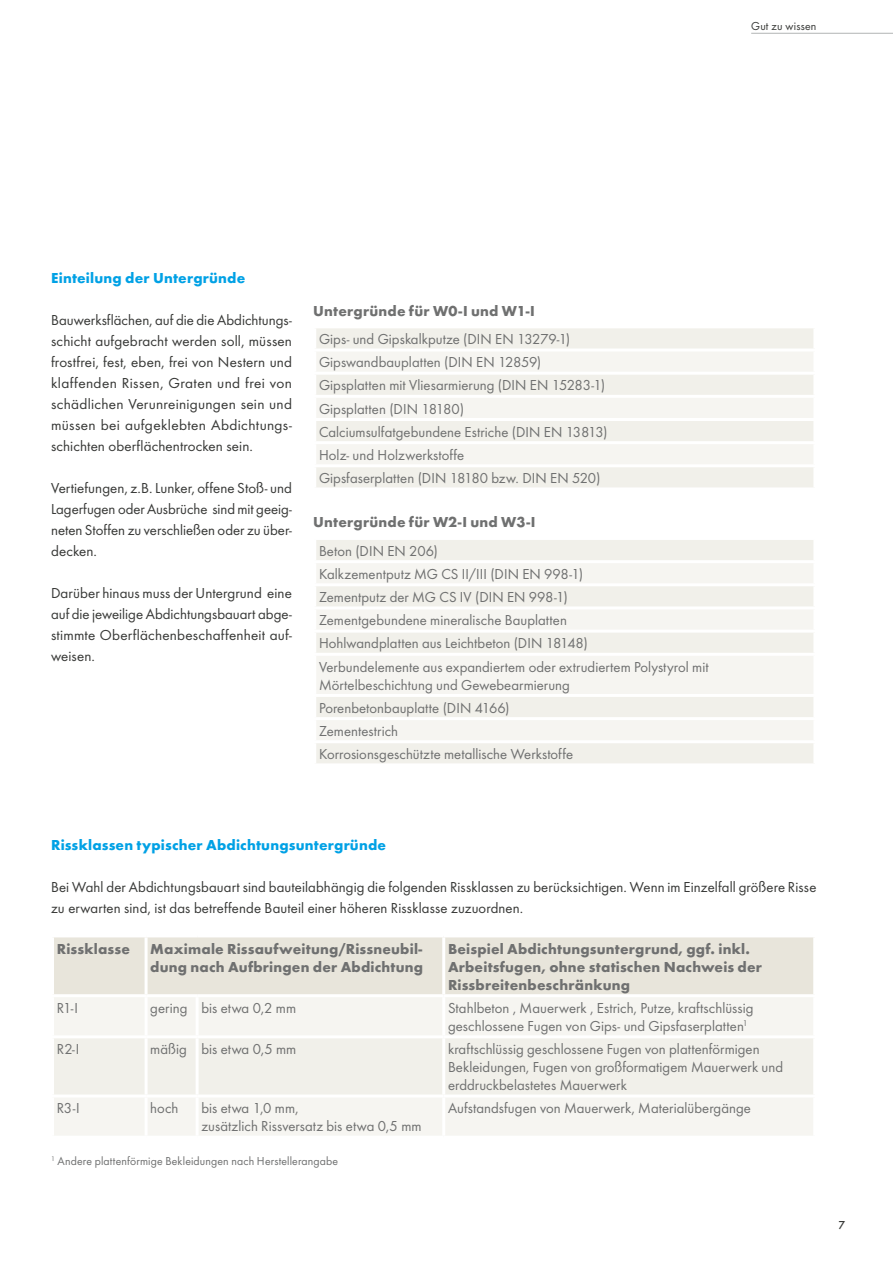
<style>
.page{position:relative;width:893px;height:1263px;background:#fff}
.page>*{position:absolute;margin:0;border:0;box-sizing:border-box;transform-origin:0 0}
.t1{font:15px/23.1px "Futura Boo";letter-spacing:.005em;color:#6f7070}
.t2{font:15px/21px "Futura Boo";letter-spacing:.01em;color:#383937;text-align:justify}
.t3{font:700 15px/18px "Futura";letter-spacing:.015em;color:#6f7070}
.t4{font:700 15px "Futura";letter-spacing:.015em;color:#00a1e5}
.t5{font:12px "Futura Boo";letter-spacing:.015em;color:#6f7070}
.t6{font:12px "Futura Boo";letter-spacing:.015em;color:#383937}
.t7{font:500 12px "Futura";color:#383937}
</style>
<div class="page">
<hr style="left:751px;top:33px;width:142px;height:1px;background:#b1b4b4">
<div style="left:316px;top:328px;width:497px;height:159px;background:#f1f0ea"></div>
<div style="left:316px;top:351px;width:497px;height:113px;background:#f6f5f1"></div>
<hr style="left:313px;top:348px;width:503px;height:3px;background:#fff">
<hr style="left:313px;top:372px;width:503px;height:3px;background:#fff">
<hr style="left:313px;top:395px;width:503px;height:3px;background:#fff">
<hr style="left:313px;top:418px;width:503px;height:3px;background:#fff">
<hr style="left:313px;top:441px;width:503px;height:3px;background:#fff">
<hr style="left:313px;top:464px;width:503px;height:3px;background:#fff">
<div style="left:316px;top:540px;width:497px;height:223px;background:#f1f0ea"></div>
<div style="left:316px;top:563px;width:497px;height:177px;background:#f6f5f1"></div>
<hr style="left:313px;top:560px;width:503px;height:3px;background:#fff">
<hr style="left:313px;top:583px;width:503px;height:3px;background:#fff">
<hr style="left:313px;top:606px;width:503px;height:3px;background:#fff">
<hr style="left:313px;top:630px;width:503px;height:3px;background:#fff">
<hr style="left:313px;top:653px;width:503px;height:3px;background:#fff">
<hr style="left:313px;top:694px;width:503px;height:3px;background:#fff">
<hr style="left:313px;top:717px;width:503px;height:3px;background:#fff">
<hr style="left:313px;top:740px;width:503px;height:3px;background:#fff">
<div style="left:54px;top:937px;width:759px;height:57px;background:#e8e5db"></div>
<div style="left:54px;top:997px;width:759px;height:138px;background:#f6f5f1"></div>
<div style="left:54px;top:1038px;width:759px;height:56px;background:#f1f0ea"></div>
<hr style="left:145px;top:937px;width:3px;height:57px;background:#fff">
<hr style="left:442px;top:937px;width:3px;height:57px;background:#fff">
<hr style="left:145px;top:997px;width:3px;height:38px;background:#fff">
<hr style="left:196px;top:997px;width:3px;height:38px;background:#fff">
<hr style="left:442px;top:997px;width:3px;height:38px;background:#fff">
<hr style="left:51px;top:1035px;width:95px;height:3px;background:#fff">
<hr style="left:146px;top:1035px;width:51px;height:3px;background:#fff">
<hr style="left:145px;top:1038px;width:3px;height:56px;background:#fff">
<hr style="left:197px;top:1035px;width:247px;height:3px;background:#fff">
<hr style="left:196px;top:1038px;width:3px;height:56px;background:#fff">
<hr style="left:444px;top:1035px;width:372px;height:3px;background:#fff">
<hr style="left:442px;top:1038px;width:3px;height:56px;background:#fff">
<hr style="left:51px;top:1094px;width:95px;height:3px;background:#fff">
<hr style="left:146px;top:1094px;width:51px;height:3px;background:#fff">
<hr style="left:145px;top:1097px;width:3px;height:39px;background:#fff">
<hr style="left:197px;top:1094px;width:247px;height:3px;background:#fff">
<hr style="left:196px;top:1097px;width:3px;height:39px;background:#fff">
<hr style="left:444px;top:1094px;width:372px;height:3px;background:#fff">
<hr style="left:442px;top:1097px;width:3px;height:39px;background:#fff">
<p class="t6" style="left:751px;top:19px;width:67px">Gut zu wissen</p>
<p class="t4" style="left:51px;top:269px;width:196px">Einteilung der Untergründe</p>
<p class="t2" style="left:51px;top:310px;width:242px">Bauwerksflächen, auf die die Abdichtungs&shy;schicht aufgebracht werden soll, müssen frostfrei, fest, eben, frei von Nestern und klaffenden Rissen, Graten und frei von schädlichen Verunreinigungen sein und müssen bei aufgeklebten Abdichtungs&shy;schichten oberflächentrocken sein.</p>
<p class="t2" style="left:51px;top:478px;width:242px">Vertiefungen, z.B. Lunker, offene Stoß- und Lagerfugen oder Ausbrüche sind mit geeig&shy;neten Stoffen zu verschließen oder zu über&shy;decken.</p>
<p class="t2" style="left:51px;top:583px;width:242px">Darüber hinaus muss der Untergrund eine auf die jeweilige Abdichtungsbauart abge&shy;stimmte Oberflächenbeschaffenheit auf&shy;weisen.</p>
<p class="t3" style="left:313px;top:301px;width:223px">Untergründe für W0-I und W1-I</p>
<p class="t1" style="left:319px;top:327px;width:290px">Gips- und Gipskalkputze (DIN EN 13279-1)<br>Gipswandbauplatten (DIN EN 12859)<br>Gipsplatten mit Vliesarmierung (DIN EN 15283-1)<br>Gipsplatten (DIN 18180)<br>Calciumsulfatgebundene Estriche (DIN EN 13813)<br>Holz- und Holzwerkstoffe<br>Gipsfaserplatten (DIN 18180 bzw. DIN EN 520)</p>
<p class="t3" style="left:313px;top:513px;width:224px">Untergründe für W2-I und W3-I</p>
<p class="t1" style="left:319px;top:539px;width:391px">Beton (DIN EN 206)<br>Kalkzementputz MG CS II/III (DIN EN 998-1)<br>Zementputz der MG CS IV (DIN EN 998-1)<br>Zementgebundene mineralische Bauplatten<br>Hohlwandplatten aus Leichtbeton (DIN 18148)<br>Verbundelemente aus expandiertem oder extrudiertem Polystyrol mit</p>
<p class="t1" style="left:319px;top:673px;width:256px">Mörtelbeschichtung und Gewebearmierung Porenbetonbauplatte (DIN 4166)<br>Zementestrich<br>Korrosionsgeschützte metallische Werkstoffe</p>
<p class="t4" style="left:51px;top:836px;width:337px">Rissklassen typischer Abdichtungsuntergründe</p>
<p class="t2" style="left:51px;top:877px;width:767px">Bei Wahl der Abdichtungsbauart sind bauteilabhängig die folgenden Rissklassen zu berücksichtigen. Wenn im Einzelfall größere Risse zu erwarten sind, ist das betreffende Bauteil einer höheren Rissklasse zuzuordnen.</p>
<p class="t3" style="left:57px;top:939px;width:75px">Rissklasse</p>
<p class="t3" style="left:150px;top:939px;width:274px">Maximale Rissaufweitung/Rissneubil&shy;dung nach Aufbringen der Abdichtung</p>
<p class="t3" style="left:448px;top:939px;width:316px">Beispiel Abdichtungsuntergrund, ggf. inkl.<br>Arbeitsfugen, ohne statischen Nachweis der<br>Rissbreitenbeschränkung</p>
<p class="t1" style="left:57px;top:996px;width:23px">R1-I</p>
<p class="t1" style="left:150px;top:996px;width:147px">gering bis etwa 0,2 mm</p>
<p class="t1" style="left:448px;top:999px;width:307px;line-height:18px">Stahlbeton , Mauerwerk , Estrich, Putze, kraftschlüssig geschlossene Fugen von Gips- und Gipsfaserplatten<sup>1</sup></p>
<p class="t1" style="left:57px;top:1037px;width:24px">R2-I</p>
<p class="t1" style="left:150px;top:1037px;width:148px">mäßig bis etwa 0,5 mm</p>
<p class="t1" style="left:448px;top:1040px;width:337px;line-height:18px">kraftschlüssig geschlossene Fugen von plattenförmigen<br>Bekleidungen, Fugen von großformatigem Mauerwerk und erddruckbelastetes Mauerwerk</p>
<p class="t1" style="left:57px;top:1096px;width:24px">R3-I</p>
<p class="t1" style="left:150px;top:1096px;width:30px">hoch</p>
<p class="t1" style="left:201px;top:1099px;width:222px;line-height:18px">bis etwa 1,0 mm,<br>zusätzlich Rissversatz bis etwa 0,5 mm</p>
<p class="t1" style="left:448px;top:1096px;width:304px">Aufstandsfugen von Mauerwerk, Materialübergänge</p>
<p class="t5" style="left:51px;top:1154px;width:289px"><sup>1</sup> Andere plattenförmige Bekleidungen nach Herstellerangabe</p>
<p class="t7" style="left:838px;top:1218px;width:8px">7</p>
</div>
